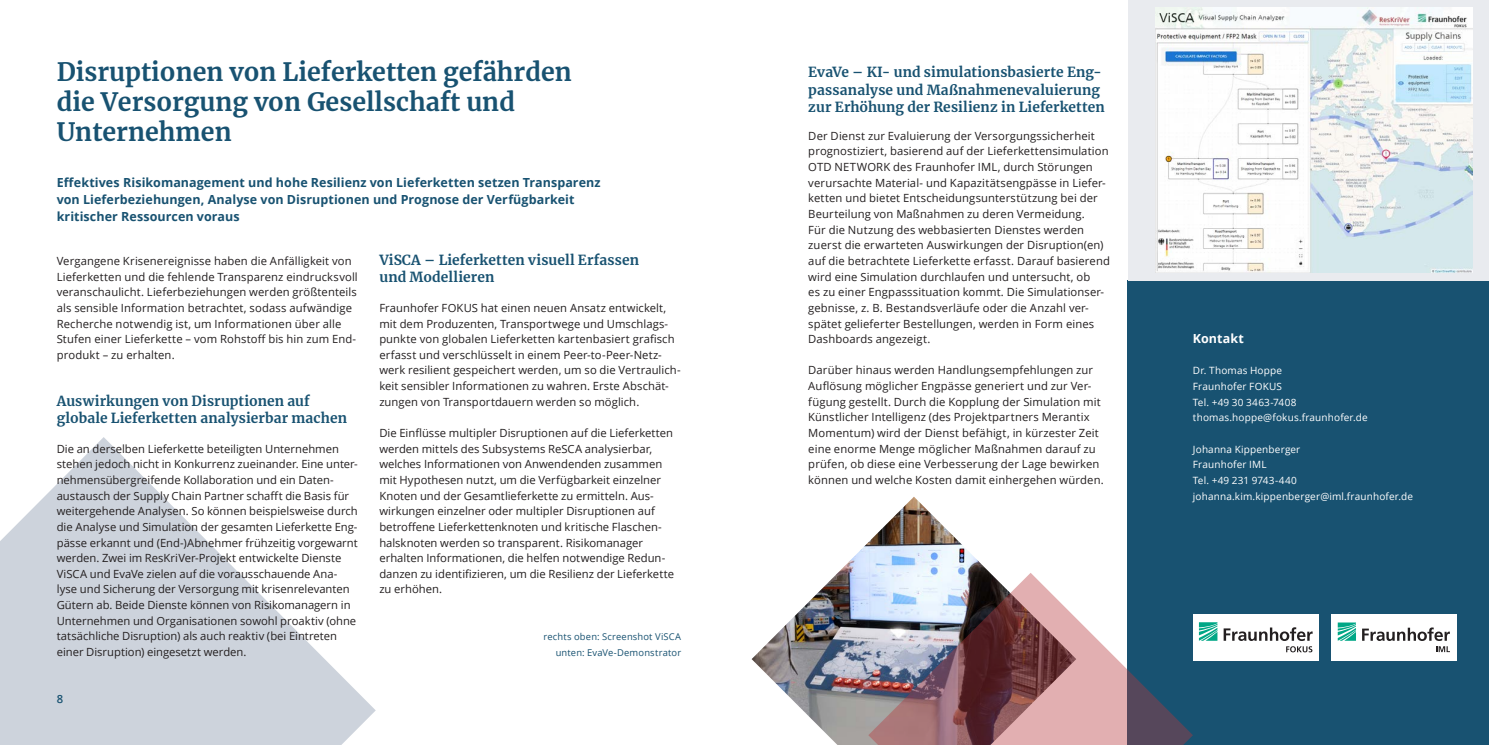
<style>
.page{position:relative;width:1489px;height:745px;background:#fff}
.page>*{position:absolute;margin:0;border:0;box-sizing:border-box;transform-origin:0 0}
.Titel_20pt{font:700 25px/30px "Merriweather";color:#185271}
.Zwischenueberschrift_11_14{font:700 13.75px/17.5px "Merriweather";letter-spacing:.005em;color:#185271}
.Introtext_10_13_5{font:700 12.5px/16.9px "Open Sans";letter-spacing:.005em;color:#185271}
.Kontakt_10_13_5{font:700 12.5px "Open Sans";letter-spacing:.005em;color:#fff}
.Fliesstext_9_12_5_schwarz{font:11.25px/15.6px "Open Sans";letter-spacing:.005em;color:#231f20}
.t1{font:600 11.25px "Open Sans";color:#185271}
.Infokasten_klein_Fliesstext_8_12_5_weiss{font:10px "Open Sans";letter-spacing:.015em;color:#fff}
.Bildtext_Marginal_7_5_9{font:9.38px/15.6px "Open Sans";letter-spacing:.02em;color:#185271;text-align:right}
</style>
<div class="page">
<div style="left:1127px;top:280px;width:361px;height:464px;background:#185271"></div>
<img style="left:751px;top:497px;width:238px;height:247px">
<svg style="left:868px;top:572px;width:324px;height:172px"></svg>
<svg style="left:0;top:437px;width:376px;height:307px;fill:#cdd3dc"></svg>
<div style="left:1330px;top:613px;width:126px;height:47px;background:#fff"></div>
<svg style="left:1337px;top:622px;width:18px;height:18px"></svg>
<svg style="left:1362px;top:627px;width:87px;height:24px"></svg>
<div style="left:1192px;top:613px;width:126px;height:47px;background:#fff"></div>
<svg style="left:1198px;top:622px;width:19px;height:18px"></svg>
<svg style="left:1223px;top:627px;width:89px;height:25px"></svg>
<div style="left:1127px;top:0;width:361px;height:280px;background:#e9ebef"></div>
<img style="left:1155px;top:8px;width:317px;height:264px">
<p class="Titel_20pt" style="left:57px;top:57px;width:516px">Disruptionen von Lieferketten gefährden die Versorgung von Gesellschaft und<br>Unternehmen</p>
<p class="Introtext_10_13_5" style="left:57px;top:173px;width:545px">Effektives Risikomanagement und hohe Resilienz von Lieferketten setzen Transparenz von Lieferbeziehungen, Analyse von Disruptionen und Prognose der Verfügbarkeit kritischer Ressourcen voraus</p>
<p class="Fliesstext_9_12_5_schwarz" style="left:57px;top:252px;width:302px">Vergangene Krisenereignisse haben die Anfälligkeit von Lieferketten und die fehlende Transparenz eindrucksvoll veranschaulicht. Lieferbeziehungen werden größtenteils als sensible Information betrachtet, sodass aufwändige Recherche notwendig ist, um Informationen über alle Stufen einer Lieferkette – vom Rohstoff bis hin zum End&shy;produkt – zu erhalten.</p>
<p class="Zwischenueberschrift_11_14" style="left:57px;top:391px;width:292px">Auswirkungen von Disruptionen auf globale Lieferketten analysierbar machen</p>
<p class="Fliesstext_9_12_5_schwarz" style="left:57px;top:440px;width:302px">Die an derselben Lieferkette beteiligten Unternehmen stehen jedoch nicht in Konkurrenz zueinander. Eine unter&shy;nehmensübergreifende Kollaboration und ein Daten&shy;austausch der Supply Chain Partner schafft die Basis für weitergehende Analysen. So können beispielsweise durch die Analyse und Simulation der gesamten Lieferkette Eng&shy;pässe erkannt und (End-)Abnehmer frühzeitig vorgewarnt werden. Zwei im ResKriVer-Projekt entwickelte Dienste ViSCA und EvaVe zielen auf die vorausschauende Ana&shy;lyse und Sicherung der Versorgung mit krisenrelevanten Gütern ab. Beide Dienste können von Risikomanagern in Unternehmen und Organisationen sowohl proaktiv (ohne tatsächliche Disruption) als auch reaktiv (bei Eintreten einer Disruption) eingesetzt werden.</p>
<p class="t1" style="left:57px;top:690px;width:8px">8</p>
<p class="Zwischenueberschrift_11_14" style="left:379px;top:251px;width:261px">ViSCA – Lieferketten visuell Erfassen und Modellieren</p>
<p class="Fliesstext_9_12_5_schwarz" style="left:379px;top:299px;width:303px">Fraunhofer FOKUS hat einen neuen Ansatz entwickelt, mit dem Produzenten, Transportwege und Umschlags&shy;punkte von globalen Lieferketten kartenbasiert grafisch erfasst und verschlüsselt in einem Peer-to-Peer-Netz&shy;werk resilient gespeichert werden, um so die Vertraulich&shy;keit sensibler Informationen zu wahren. Erste Abschät&shy;zungen von Transportdauern werden so möglich.</p>
<p class="Fliesstext_9_12_5_schwarz" style="left:379px;top:424px;width:296px">Die Einflüsse multipler Disruptionen auf die Lieferketten werden mittels des Subsystems ReSCA analysierbar, welches Informationen von Anwendenden zusammen mit Hypothesen nutzt, um die Verfügbarkeit einzelner Knoten und der Gesamtlieferkette zu ermitteln. Aus&shy;wirkungen einzelner oder multipler Disruptionen auf betroffene Lieferkettenknoten und kritische Flaschen&shy;halsknoten werden so transparent. Risikomanager erhalten Informationen, die helfen notwendige Redun&shy;danzen zu identifizieren, um die Resilienz der Lieferkette zu erhöhen.</p>
<p class="Bildtext_Marginal_7_5_9" style="left:543px;top:628px;width:139px">rechts oben: Screenshot ViSCA unten: EvaVe-Demonstrator</p>
<p class="Zwischenueberschrift_11_14" style="left:808px;top:63px;width:298px">EvaVe – KI- und simulationsbasierte Eng&shy;passanalyse und Maßnahmenevaluierung zur Erhöhung der Resilienz in Lieferketten</p>
<p class="Fliesstext_9_12_5_schwarz" style="left:808px;top:127px;width:302px">Der Dienst zur Evaluierung der Versorgungssicherheit prognostiziert, basierend auf der Lieferkettensimulation OTD NETWORK des Fraunhofer IML, durch Störungen verursachte Material- und Kapazitätsengpässe in Liefer&shy;ketten und bietet Entscheidungsunterstützung bei der Beurteilung von Maßnahmen zu deren Vermeidung.</p>
<p class="Fliesstext_9_12_5_schwarz" style="left:808px;top:221px;width:303px">Für die Nutzung des webbasierten Dienstes werden zuerst die erwarteten Auswirkungen der Disruption(en) auf die betrachtete Lieferkette erfasst. Darauf basierend wird eine Simulation durchlaufen und untersucht, ob<br>es zu einer Engpasssituation kommt. Die Simulationser&shy;gebnisse, z. B. Bestandsverläufe oder die Anzahl ver&shy;spätet gelieferter Bestellungen, werden in Form eines Dashboards angezeigt.</p>
<p class="Fliesstext_9_12_5_schwarz" style="left:808px;top:362px;width:297px">Darüber hinaus werden Handlungsempfehlungen zur Auflösung möglicher Engpässe generiert und zur Ver&shy;fügung gestellt. Durch die Kopplung der Simulation mit Künstlicher Intelligenz (des Projektpartners Merantix Momentum) wird der Dienst befähigt, in kürzester Zeit eine enorme Menge möglicher Maßnahmen darauf zu prüfen, ob diese eine Verbesserung der Lage bewirken können und welche Kosten damit einhergehen würden.</p>
<p class="Kontakt_10_13_5" style="left:1192px;top:329px;width:52px">Kontakt</p>
<p class="Infokasten_klein_Fliesstext_8_12_5_weiss" style="left:1192px;top:364px;width:91px">Dr. Thomas Hoppe</p>
<p class="Infokasten_klein_Fliesstext_8_12_5_weiss" style="left:1192px;top:379px;width:91px">Fraunhofer FOKUS</p>
<p class="Infokasten_klein_Fliesstext_8_12_5_weiss" style="left:1192px;top:395px;width:105px">Tel. +49 30 3463-7408</p>
<p class="Infokasten_klein_Fliesstext_8_12_5_weiss" style="left:1192px;top:410px;width:176px">thomas.hoppe@fokus.fraunhofer.de</p>
<p class="Infokasten_klein_Fliesstext_8_12_5_weiss" style="left:1192px;top:442px;width:109px">Johanna Kippenberger</p>
<p class="Infokasten_klein_Fliesstext_8_12_5_weiss" style="left:1192px;top:457px;width:75px">Fraunhofer IML</p>
<p class="Infokasten_klein_Fliesstext_8_12_5_weiss" style="left:1192px;top:473px;width:105px">Tel. +49 231 9743-440</p>
<p class="Infokasten_klein_Fliesstext_8_12_5_weiss" style="left:1192px;top:489px;width:221px">johanna.kim.kippenberger@iml.fraunhofer.de</p>
</div>
